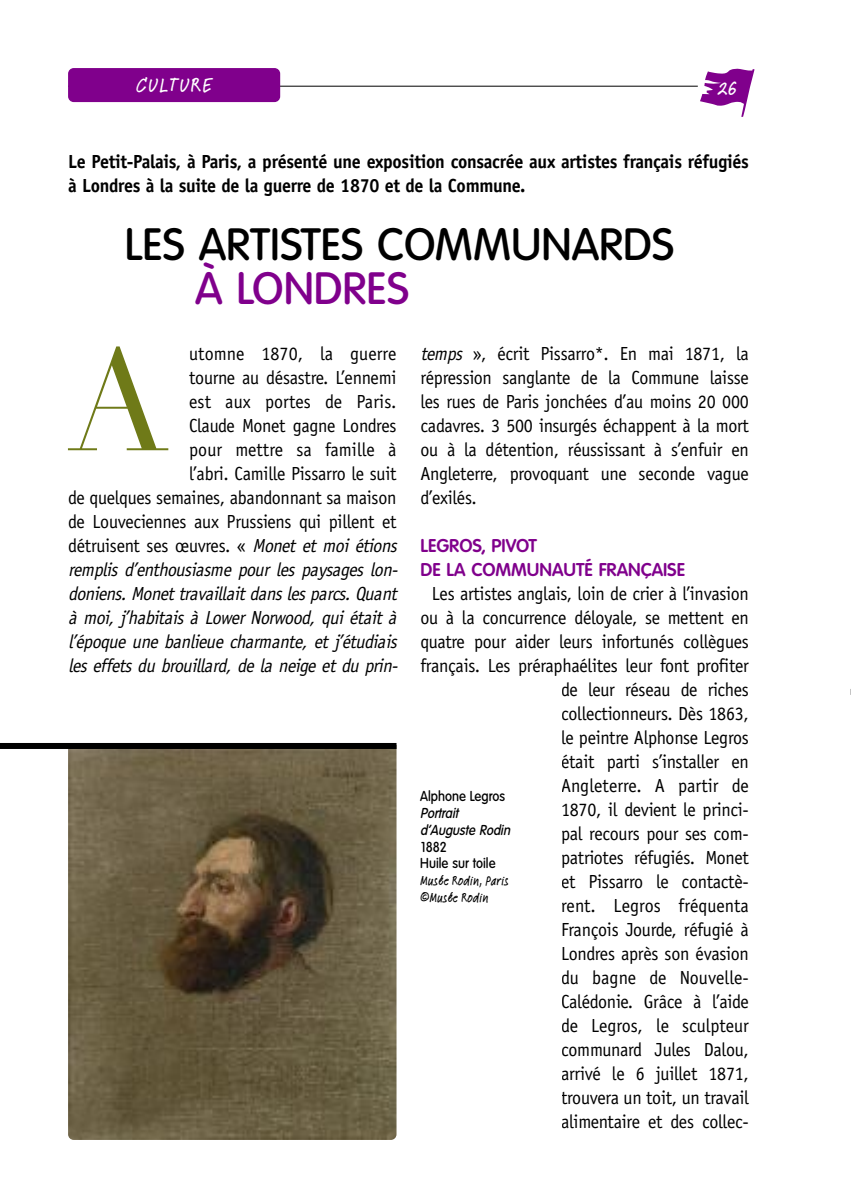
<style>
.page{position:relative;width:851px;height:1191px;background:#fff}
.page>*{position:absolute;margin:0;border:0;box-sizing:border-box;transform-origin:0 0}
.t1{font:142.2px "Didot";color:#6f7a18;scale:.95 1}
.t2{font:500 44px "Volkswagen";color:#000}
.t3{font:500 44px "Volkswagen";color:#80008c}
.t4{font:500 22px "Feltpen Std";letter-spacing:.075em;color:#fff}
.t5{font:19px/24px "Officina Sans";letter-spacing:-.015em;color:#000;text-align:right;scale:.95 1}
.t6{font:700 19px/24px "Officina Sans";letter-spacing:-.015em;color:#000;scale:.95 1}
.t7{font:600 18px/24px "Volkswagen";color:#80008c}
.t8{font:500 14px/16.8px "Volkswagen";color:#000;scale:.9 1}
.t9{font:500 14px/16.8px "Feltpen Std";letter-spacing:.02em;color:#000;scale:.9 1}
.t10{font:italic 500 14px/16.8px "Volkswagen";color:#000;scale:.9 1}
.s1{font-style:italic}
</style>
<div class="page">
<svg style="left:700px;top:68px;width:54px;height:49px"></svg>
<hr style="left:68px;top:86px;width:629px;height:1px;background:#000">
<div style="left:68px;top:68px;width:212px;height:34px;background:#80008c;border-radius:6px"></div>
<img style="left:68px;top:749px;width:328px;height:390px">
<div style="left:0;top:743px;width:396px;height:6px;background:#000"></div>
<p class="t4" style="left:136px;top:77px;width:78px">Culture</p>
<p class="t4" style="left:719px;top:80px;width:19px">26</p>
<p class="t6" style="left:68px;top:151px;width:718px">Le Petit-Palais, à Paris, a présenté une exposition consacrée aux artistes français réfugiés à Londres à la suite de la guerre de 1870 et de la Commune.</p>
<h2 class="t2" style="left:125px;top:219px;width:550px">LES ARTISTES COMMUNARDS</h2>
<h2 class="t3" style="left:195px;top:263px;width:215px">À LONDRES</h2>
<p class="t5" style="left:68px;top:343px;width:352px">utomne 1870, la guerre<br>tourne au désastre. L’ennemi<br>est aux portes de Paris.<br>Claude Monet gagne Londres<br>pour mettre sa famille à<br>l’abri. Camille Pissarro le suit<br>de quelques semaines, abandonnant sa maison de Louveciennes aux Prussiens qui pillent et détruisent ses œuvres. « <span class="s1">Monet et moi étions remplis d’enthousiasme pour les paysages lon&shy;doniens. Monet travaillait dans les parcs. Quant à moi, j ’habitais à Lower Norwood, qui était à l’époque une banlieue charmante, et j ’étudiais les effets du brouillard, de la neige et du prin-</span></p>
<p class="t5" style="left:420px;top:343px;width:347px;text-align:justify"><span class="s1">temps</span> », écrit Pissarro*. En mai 1871, la répression sanglante de la Commune laisse les rues de Paris jonchées d’au moins 20 000 cadavres. 3 500 insurgés échappent à la mort ou à la détention, réussissant à s’enfuir en Angleterre, provoquant une seconde vague d’exilés.</p>
<h1 class="t1" style="left:68px;top:316px;width:107px">A</h1>
<p class="t7" style="left:420px;top:534px;width:266px">LEGROS, PIVOT<br>DE LA COMMUNAUTÉ FRANÇAISE</p>
<p class="t5" style="left:420px;top:583px;width:347px">Les artistes anglais, loin de crier à l’invasion ou à la concurrence déloyale, se mettent en quatre pour aider leurs infortunés collègues français. Les préraphaélites leur font profiter de leur réseau de riches<br>collectionneurs. Dès 1863,<br>le peintre Alphonse Legros<br>était parti s’installer en<br>Angleterre. A partir de<br>1870, il devient le princi-<br>pal recours pour ses com-<br>patriotes réfugiés. Monet<br>et Pissarro le contactè-<br>rent. Legros fréquenta<br>François Jourde, réfugié à<br>Londres après son évasion<br>du bagne de Nouvelle-<br>Calédonie. Grâce à l’aide<br>de Legros, le sculpteur<br>communard Jules Dalou,<br>arrivé le 6 juillet 1871,<br>trouvera un toit, un travail<br>alimentaire et des collec-</p>
<p class="t8" style="left:420px;top:788px;width:96px">Alphone Legros</p>
<p class="t10" style="left:420px;top:805px;width:103px">Portrait<br>d’Aug uste Rodin</p>
<p class="t8" style="left:420px;top:838px;width:85px">1882<br>Huile sur toile</p>
<p class="t9" style="left:420px;top:873px;width:100px">Musée rodin, Paris ©Musée rodin</p>
</div>
